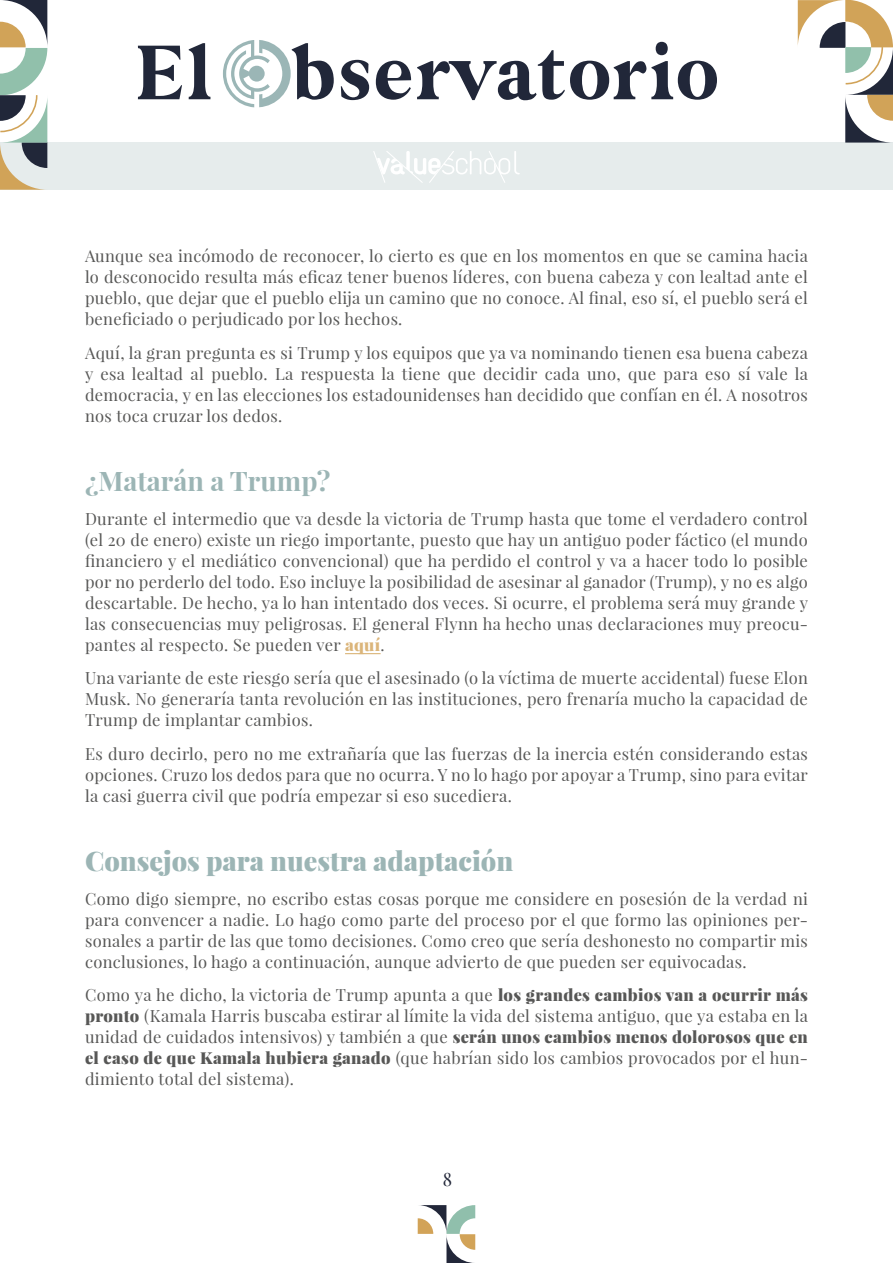
<style>
.page{position:relative;width:893px;height:1263px;background:#fff}
.page>*{position:absolute;margin:0;border:0;box-sizing:border-box;transform-origin:0 0}
.t1{font:85.8px "Glamour Absolute Condensed";letter-spacing:.05em;color:#212739}
.Parrafo{font:900 27px "Playfair Display";color:#9cb5b5}
.T2{font:700 27px "Playfair Display";color:#9cb5b5}
.t2{font:18px "Playfair Display";color:#222739}
.Parrafo-2{font:16.5px/21px "Playfair Display";letter-spacing:.02em;color:#575756;text-align:justify}
.s1{font-weight:900;color:#dbb57a}
.s2{font-weight:900}
</style>
<div class="page">
<div style="left:0;top:142px;width:893px;height:48px;background:#e6ecec"></div>
<svg style="left:798px;top:0;width:95px;height:142px"></svg>
<svg style="left:0;top:0;width:47px;height:190px"></svg>
<svg style="left:223px;top:40px;width:68px;height:67px"></svg>
<svg style="left:418px;top:1205px;width:57px;height:58px"></svg>
<svg style="left:373px;top:151px;width:147px;height:32px"></svg>
<hr style="left:345px;top:653px;width:36px;height:1px;background:#dbb57a">
<h1 class="t1" style="left:137px;top:20px;width:583px">El bservatorio</h1>
<p class="Parrafo-2" style="left:85px;top:246px;width:724px">Aunque sea incómodo de reconocer, lo cierto es que en los momentos en que se camina hacia lo desconocido resulta más eficaz tener buenos líderes, con buena cabeza y con lealtad ante el pueblo, que dejar que el pueblo elija un camino que no conoce. Al final, eso sí, el pueblo será el beneficiado o perjudicado por los hechos.</p>
<p class="Parrafo-2" style="left:85px;top:342px;width:724px">Aquí, la gran pregunta es si Trump y los equipos que ya va nominando tienen esa buena cabeza y esa lealtad al pueblo. La respuesta la tiene que decidir cada uno, que para eso sí vale la democracia, y en las elecciones los estadounidenses han decidido que confían en él. A nosotros nos toca cruzar los dedos.</p>
<p class="T2" style="left:85px;top:464px;width:247px">¿Matarán a Trump?</p>
<p class="Parrafo-2" style="left:85px;top:508px;width:724px">Durante el intermedio que va desde la victoria de Trump hasta que tome el verdadero control (el 20 de enero) existe un riego importante, puesto que hay un antiguo poder fáctico (el mundo financiero y el mediático convencional) que ha perdido el control y va a hacer todo lo posible por no perderlo del todo. Eso incluye la posibilidad de asesinar al ganador (Trump), y no es algo descartable. De hecho, ya lo han intentado dos veces. Si ocurre, el problema será muy grande y las consecuencias muy peligrosas. El general Flynn ha hecho unas declaraciones muy preocu&shy;pantes al respecto. Se pueden ver <span class="s1">aquí</span>.</p>
<p class="Parrafo-2" style="left:85px;top:668px;width:724px">Una variante de este riesgo sería que el asesinado (o la víctima de muerte accidental) fuese Elon Musk. No generaría tanta revolución en las instituciones, pero frenaría mucho la capacidad de Trump de implantar cambios.</p>
<p class="Parrafo-2" style="left:85px;top:743px;width:724px">Es duro decirlo, pero no me extrañaría que las fuerzas de la inercia estén considerando estas opciones. Cruzo los dedos para que no ocurra. Y no lo hago por apoyar a Trump, sino para evitar la casi guerra civil que podría empezar si eso sucediera.</p>
<p class="Parrafo" style="left:85px;top:843px;width:430px">Consejos para nuestra adaptación</p>
<p class="Parrafo-2" style="left:85px;top:888px;width:724px">Como digo siempre, no escribo estas cosas porque me considere en posesión de la verdad ni para convencer a nadie. Lo hago como parte del proceso por el que formo las opiniones per&shy;sonales a partir de las que tomo decisiones. Como creo que sería deshonesto no compartir mis conclusiones, lo hago a continuación, aunque advierto de que pueden ser equivocadas.</p>
<p class="Parrafo-2" style="left:85px;top:985px;width:724px">Como ya he dicho, la victoria de Trump apunta a que <span class="s2">los grandes cambios van a ocurrir más pronto</span> (Kamala Harris buscaba estirar al límite la vida del sistema antiguo, que ya estaba en la unidad de cuidados intensivos) y también a que <span class="s2">serán unos cambios menos dolorosos que en el caso de que Kamala hubiera ganado</span> (que habrían sido los cambios provocados por el hun&shy;dimiento total del sistema).</p>
<p class="t2" style="left:443px;top:1168px;width:11px">8</p>
</div>
